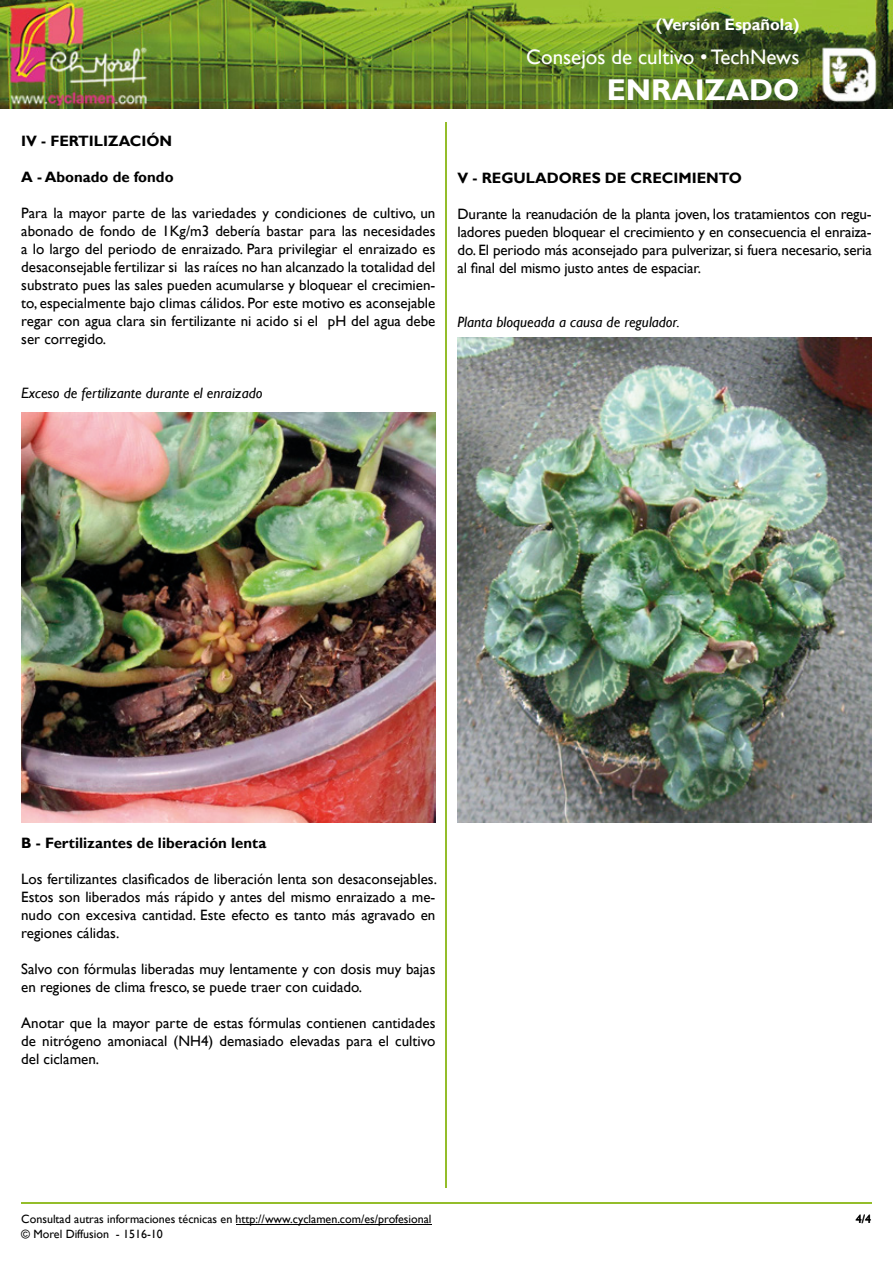
<style>
.page{position:relative;width:893px;height:1263px;background:#fff}
.page>*{position:absolute;margin:0;border:0;box-sizing:border-box;transform-origin:0 0}
.t1{font:700 30px "Gill Sans";color:#fff}
.t2{font:21px "Gill Sans";color:#fff}
.t3{font:700 16.5px "Gill Sans";color:#fff}
.t4{font:15px/18px "Gill Sans";color:#000;text-align:justify}
.t5{font:700 15px "Gill Sans";color:#000}
.t6{font:italic 15px "Gill Sans";color:#000}
.t7{font:12px/14.4px "Gill Sans";color:#000}
.t8{font:12px "Gill Sans";color:#000}
</style>
<div class="page">
<img style="left:1px;top:0;width:892px;height:108px">
<img style="left:21px;top:412px;width:414px;height:410px">
<img style="left:458px;top:337px;width:414px;height:485px">
<hr style="left:21px;top:1202px;width:851px;height:1px;background:#94bd2a">
<hr style="left:446px;top:122px;width:1px;height:1065px;background:#94bd2a">
<hr style="left:236px;top:1224px;width:196px;height:1px;background:#000">
<p class="t3" style="left:656px;top:14px;width:145px">(Versión Española)</p>
<p class="t5" style="left:21px;top:132px;width:152px">IV - FERTILIZACIÓN</p>
<p class="t5" style="left:21px;top:168px;width:154px">A - Abonado de fondo</p>
<p class="t4" style="left:21px;top:204px;width:416px">Para la mayor parte de las variedades y condiciones de cultivo, un abonado de fondo de 1Kg/m3 debería bastar para las necesidades a lo largo del periodo de enraizado. Para privilegiar el enraizado es desaconsejable fertilizar si las raíces no han alcanzado la totalidad del substrato pues las sales pueden acumularse y bloquear el crecimien&shy;to, especialmente bajo climas cálidos. Por este motivo es aconsejable regar con agua clara sin fertilizante ni acido si el pH del agua debe ser corregido.</p>
<p class="t6" style="left:21px;top:384px;width:243px">Exceso de fertilizante durante el enraizado</p>
<h2 class="t2" style="left:526px;top:44px;width:275px">Consejos de cultivo • TechNews</h2>
<h1 class="t1" style="left:607px;top:72px;width:194px">ENRAIZADO</h1>
<p class="t5" style="left:458px;top:169px;width:286px">V - REGULADORES DE CRECIMIENTO</p>
<p class="t4" style="left:458px;top:206px;width:416px">Durante la reanudación de la planta joven, los tratamientos con regu&shy;ladores pueden bloquear el crecimiento y en consecuencia el enraiza&shy;do. El periodo más aconsejado para pulverizar, si fuera necesario, seria al final del mismo justo antes de espaciar.</p>
<p class="t6" style="left:458px;top:314px;width:224px">Planta bloqueada a causa de regulador.</p>
<p class="t5" style="left:21px;top:834px;width:247px">B - Fertilizantes de liberación lenta</p>
<p class="t4" style="left:21px;top:870px;width:417px">Los fertilizantes clasificados de liberación lenta son desaconsejables.<br>Estos son liberados más rápido y antes del mismo enraizado a me&shy;nudo con excesiva cantidad. Este efecto es tanto más agravado en regiones cálidas.</p>
<p class="t4" style="left:21px;top:960px;width:416px">Salvo con fórmulas liberadas muy lentamente y con dosis muy bajas en regiones de clima fresco, se puede traer con cuidado.</p>
<p class="t4" style="left:21px;top:1014px;width:416px">Anotar que la mayor parte de estas fórmulas contienen cantidades de nitrógeno amoniacal (NH4) demasiado elevadas para el cultivo del ciclamen.</p>
<p class="t7" style="left:21px;top:1212px;width:412px">Consultad autras informaciones técnicas en http://www.cyclamen.com/es/profesional © Morel Diffusion - 1516-10</p>
<p class="t8" style="left:856px;top:1212px;width:17px">4/4</p>
</div>
